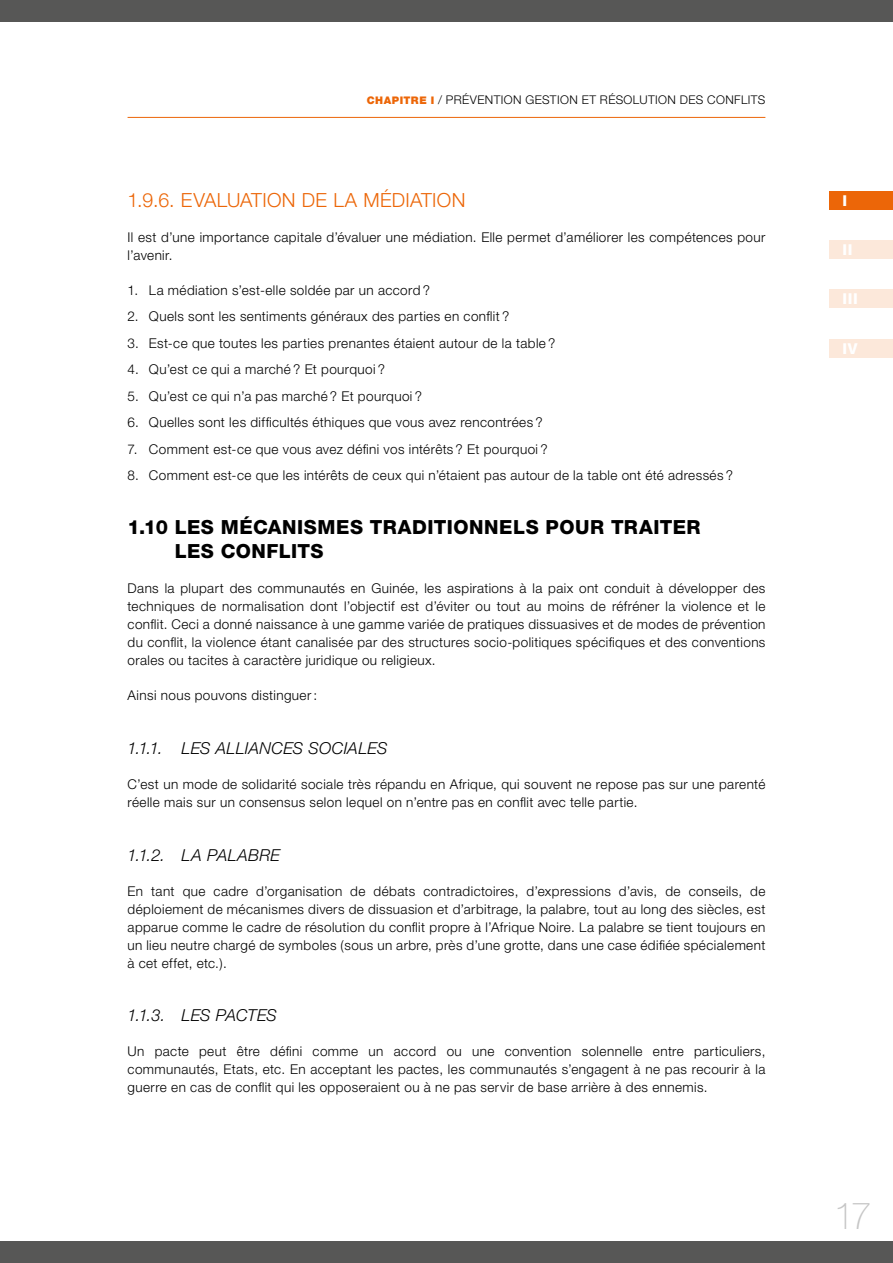
<style>
.page{position:relative;width:893px;height:1263px;background:#fff}
.page>*{position:absolute;margin:0;border:0;box-sizing:border-box;transform-origin:0 0}
.t1{font:100 37.5px "Helvetica Neue";color:#c6c6c6}
.t2{font:800 19.5px/24px "Helvetica Neue";letter-spacing:.025em;color:#000}
.t3{font:300 19.5px "Helvetica Neue";letter-spacing:.015em;color:#ec6608}
.t4{font:italic 300 16.5px "Helvetica Neue";letter-spacing:.015em;color:#000}
.t5{font:800 15px "Helvetica Neue";letter-spacing:.035em;color:#fff}
.t6{font:300 13.5px/18px "Helvetica Neue";letter-spacing:.03em;color:#000;text-align:justify}
.t7{font:300 12px "Helvetica Neue";letter-spacing:.035em;color:#000}
.s1{font-weight:900;font-size:10.5px;color:#ec6608}
</style>
<div class="page">
<div style="left:830px;top:191px;width:63px;height:19px;background:#ec6608"></div>
<div style="left:830px;top:290px;width:63px;height:18px;background:#fce8da"></div>
<div style="left:830px;top:241px;width:63px;height:18px;background:#fce8da"></div>
<div style="left:830px;top:339px;width:63px;height:18px;background:#fce8da"></div>
<hr style="left:128px;top:117px;width:637px;height:1px;background:#ec6608">
<div style="left:0;top:0;width:893px;height:21px;background:#575756"></div>
<div style="left:0;top:1242px;width:893px;height:21px;background:#575756"></div>
<p class="t7" style="left:367px;top:93px;width:400px"><span class="s1">CHAPITRE I</span> / PRÉVENTION GESTION ET RÉSOLUTION DES CONFLITS</p>
<h2 class="t3" style="left:128px;top:188px;width:339px">1.9.6. EVALUATION DE LA MÉDIATION</h2>
<p class="t6" style="left:128px;top:228px;width:639px">Il est d’une importance capitale d’évaluer une médiation. Elle permet d’améliorer les compétences pour l’avenir.</p>
<p class="t6" style="left:128px;top:281px;width:304px">1. La médiation s’est-elle soldée par un accord ?</p>
<p class="t6" style="left:128px;top:307px;width:383px">2. Quels sont les sentiments généraux des parties en conflit ?</p>
<p class="t6" style="left:128px;top:334px;width:429px">3. Est-ce que toutes les parties prenantes étaient autour de la table ?</p>
<p class="t6" style="left:128px;top:360px;width:259px">4. Qu’est ce qui a marché ? Et pourquoi ?</p>
<p class="t6" style="left:128px;top:387px;width:296px">5. Qu’est ce qui n’a pas marché ? Et pourquoi ?</p>
<p class="t6" style="left:128px;top:413px;width:417px">6. Quelles sont les difficultés éthiques que vous avez rencontrées ?</p>
<p class="t6" style="left:128px;top:440px;width:422px">7. Comment est-ce que vous avez défini vos intérêts ? Et pourquoi ?</p>
<p class="t6" style="left:128px;top:466px;width:607px">8. Comment est-ce que les intérêts de ceux qui n’étaient pas autour de la table ont été adressés ?</p>
<h2 class="t2" style="left:175px;top:515px;width:527px;text-indent:-47px">1.10 LES MÉCANISMES TRADITIONNELS POUR TRAITER<br>LES CONFLITS</h2>
<p class="t6" style="left:128px;top:579px;width:639px">Dans la plupart des communautés en Guinée, les aspirations à la paix ont conduit à développer des techniques de normalisation dont l’objectif est d’éviter ou tout au moins de réfréner la violence et le conflit. Ceci a donné naissance à une gamme variée de pratiques dissuasives et de modes de prévention du conflit, la violence étant canalisée par des structures socio-politiques spécifiques et des conventions orales ou tacites à caractère juridique ou religieux.</p>
<p class="t6" style="left:128px;top:686px;width:191px">Ainsi nous pouvons distinguer :</p>
<p class="t4" style="left:128px;top:738px;width:261px">1.1.1. LES ALLIANCES SOCIALES</p>
<p class="t6" style="left:128px;top:775px;width:639px">C’est un mode de solidarité sociale très répandu en Afrique, qui souvent ne repose pas sur une parenté réelle mais sur un consensus selon lequel on n’entre pas en conflit avec telle partie.</p>
<p class="t4" style="left:128px;top:845px;width:154px">1.1.2. LA PALABRE</p>
<p class="t6" style="left:128px;top:881px;width:639px">En tant que cadre d’organisation de débats contradictoires, d’expressions d’avis, de conseils, de déploiement de mécanismes divers de dissuasion et d’arbitrage, la palabre, tout au long des siècles, est apparue comme le cadre de résolution du conflit propre à l’Afrique Noire. La palabre se tient toujours en un lieu neutre chargé de symboles (sous un arbre, près d’une grotte, dans une case édifiée spécialement à cet effet, etc.).</p>
<p class="t4" style="left:128px;top:1006px;width:151px">1.1.3. LES PACTES</p>
<p class="t6" style="left:128px;top:1042px;width:639px">Un pacte peut être défini comme un accord ou une convention solennelle entre particuliers, communautés, Etats, etc. En acceptant les pactes, les communautés s’engagent à ne pas recourir à la guerre en cas de conflit qui les opposeraient ou à ne pas servir de base arrière à des ennemis.</p>
<p class="t5" style="left:842px;top:192px;width:6px">I</p>
<p class="t5" style="left:842px;top:241px;width:11px">II</p>
<p class="t5" style="left:842px;top:290px;width:17px">III</p>
<p class="t5" style="left:842px;top:339px;width:16px">IV</p>
<h1 class="t1" style="left:834px;top:1194px;width:40px">17</h1>
</div>
